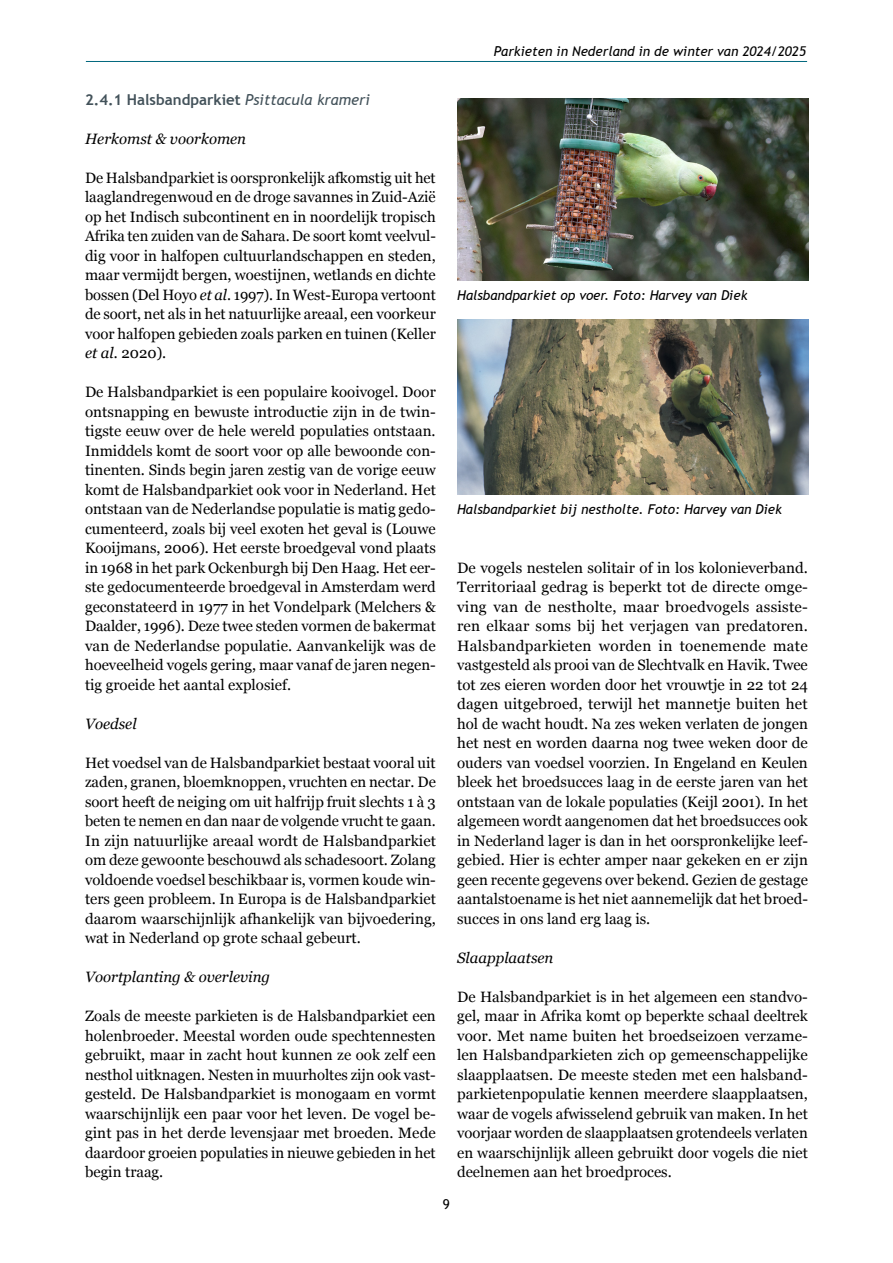
<style>
.page{position:relative;width:893px;height:1263px;background:#fff}
.page>*{position:absolute;margin:0;border:0;box-sizing:border-box;transform-origin:0 0}
.hoofdtekst{font:15px/19.5px "Georgia";color:#000;text-align:justify}
.subsub{font:italic 15px "Georgia";color:#000}
.sub{font:700 15px "Trebuchet MS";color:#43525a}
.bij-opschrift{font:italic 13.5px "Trebuchet MS";color:#000}
.t1{font:13.5px "Trebuchet MS";color:#000}
.s1{font-weight:400;font-style:italic}
.s2{font-style:italic}
</style>
<div class="page">
<hr style="left:86px;top:61px;width:721px;height:1px;background:#00677d">
<img style="left:457px;top:98px;width:351px;height:182px">
<img style="left:457px;top:319px;width:351px;height:176px">
<h3 class="sub" style="left:85px;top:90px;width:287px">2.4.1 Halsbandparkiet <span class="s1">Psittacula krameri</span></h3>
<h4 class="subsub" style="left:85px;top:127px;width:163px">Herkomst &amp; voorkomen</h4>
<p class="hoofdtekst" style="left:85px;top:167px;width:352px">De Halsbandparkiet is oorspronkelijk afkomstig uit het laaglandregenwoud en de droge savannes in Zuid-Azië op het Indisch subcontinent en in noordelijk tropisch Afrika ten zuiden van de Sahara. De soort komt veelvul&shy;dig voor in halfopen cultuurlandschappen en steden, maar vermijdt bergen, woestijnen, wetlands en dichte bossen (Del Hoyo <span class="s2">et al</span>. 1997). In West-Europa vertoont de soort, net als in het natuurlijke areaal, een voorkeur voor halfopen gebieden zoals parken en tuinen (Keller <span class="s2">et al.</span> 2020).</p>
<p class="hoofdtekst" style="left:85px;top:381px;width:352px">De Halsbandparkiet is een populaire kooivogel. Door ontsnapping en bewuste introductie zijn in de twin&shy;tigste eeuw over de hele wereld populaties ontstaan.<br>Inmiddels komt de soort voor op alle bewoonde con&shy;tinenten. Sinds begin jaren zestig van de vorige eeuw komt de Halsbandparkiet ook voor in Nederland. Het ontstaan van de Nederlandse populatie is matig gedo&shy;cumenteerd, zoals bij veel exoten het geval is (Louwe Kooijmans, 2006). Het eerste broedgeval vond plaats in 1968 in het park Ockenburgh bij Den Haag. Het eer&shy;ste gedocumenteerde broedgeval in Amsterdam werd geconstateerd in 1977 in het Vondelpark (Melchers &amp; Daalder, 1996). Deze twee steden vormen de bakermat van de Nederlandse populatie. Aanvankelijk was de hoeveelheid vogels gering, maar vanaf de jaren negen&shy;tig groeide het aantal explosief.</p>
<h4 class="subsub" style="left:85px;top:712px;width:53px">Voedsel</h4>
<p class="hoofdtekst" style="left:85px;top:752px;width:352px">Het voedsel van de Halsbandparkiet bestaat vooral uit zaden, granen, bloemknoppen, vruchten en nectar. De soort heeft de neiging om uit halfrijp fruit slechts 1 à 3 beten te nemen en dan naar de volgende vrucht te gaan.<br>In zijn natuurlijke areaal wordt de Halsbandparkiet om deze gewoonte beschouwd als schadesoort. Zolang voldoende voedsel beschikbaar is, vormen koude win&shy;ters geen probleem. In Europa is de Halsbandparkiet daarom waarschijnlijk afhankelijk van bijvoedering, wat in Nederland op grote schaal gebeurt.</p>
<h4 class="subsub" style="left:85px;top:966px;width:187px">Voortplanting &amp; overleving</h4>
<p class="hoofdtekst" style="left:85px;top:1005px;width:352px">Zoals de meeste parkieten is de Halsbandparkiet een holenbroeder. Meestal worden oude spechtennesten gebruikt, maar in zacht hout kunnen ze ook zelf een nesthol uitknagen. Nesten in muurholtes zijn ook vast&shy;gesteld. De Halsbandparkiet is monogaam en vormt waarschijnlijk een paar voor het leven. De vogel be&shy;gint pas in het derde levensjaar met broeden. Mede daardoor groeien populaties in nieuwe gebieden in het begin traag.</p>
<p class="bij-opschrift" style="left:494px;top:44px;width:314px">Parkieten in Nederland in de winter van 2024/2025</p>
<p class="bij-opschrift" style="left:457px;top:287px;width:292px">Halsbandparkiet op voer. Foto: Harvey van Diek</p>
<p class="bij-opschrift" style="left:457px;top:501px;width:326px">Halsbandparkiet bij nestholte. Foto: Harvey van Diek</p>
<p class="hoofdtekst" style="left:457px;top:557px;width:352px">De vogels nestelen solitair of in los kolonieverband.<br>Territoriaal gedrag is beperkt tot de directe omge&shy;ving van de nestholte, maar broedvogels assiste&shy;ren elkaar soms bij het verjagen van predatoren.<br>Halsbandparkieten worden in toenemende mate vastgesteld als prooi van de Slechtvalk en Havik. Twee tot zes eieren worden door het vrouwtje in 22 tot 24 dagen uitgebroed, terwijl het mannetje buiten het hol de wacht houdt. Na zes weken verlaten de jongen het nest en worden daarna nog twee weken door de ouders van voedsel voorzien. In Engeland en Keulen bleek het broedsucces laag in de eerste jaren van het ontstaan van de lokale populaties (Keijl 2001). In het algemeen wordt aangenomen dat het broedsucces ook in Nederland lager is dan in het oorspronkelijke leef&shy;gebied. Hier is echter amper naar gekeken en er zijn geen recente gegevens over bekend. Gezien de gestage aantalstoename is het niet aannemelijk dat het broed&shy;succes in ons land erg laag is.</p>
<h4 class="subsub" style="left:457px;top:946px;width:98px">Slaapplaatsen</h4>
<p class="hoofdtekst" style="left:457px;top:986px;width:352px">De Halsbandparkiet is in het algemeen een standvo&shy;gel, maar in Afrika komt op beperkte schaal deeltrek voor. Met name buiten het broedseizoen verzame&shy;len Halsbandparkieten zich op gemeenschappelijke slaapplaatsen. De meeste steden met een halsband&shy;parkietenpopulatie kennen meerdere slaapplaatsen, waar de vogels afwisselend gebruik van maken. In het voorjaar worden de slaapplaatsen grotendeels verlaten en waarschijnlijk alleen gebruikt door vogels die niet deelnemen aan het broedproces.</p>
<p class="t1" style="left:443px;top:1196px;width:9px">9</p>
</div>
